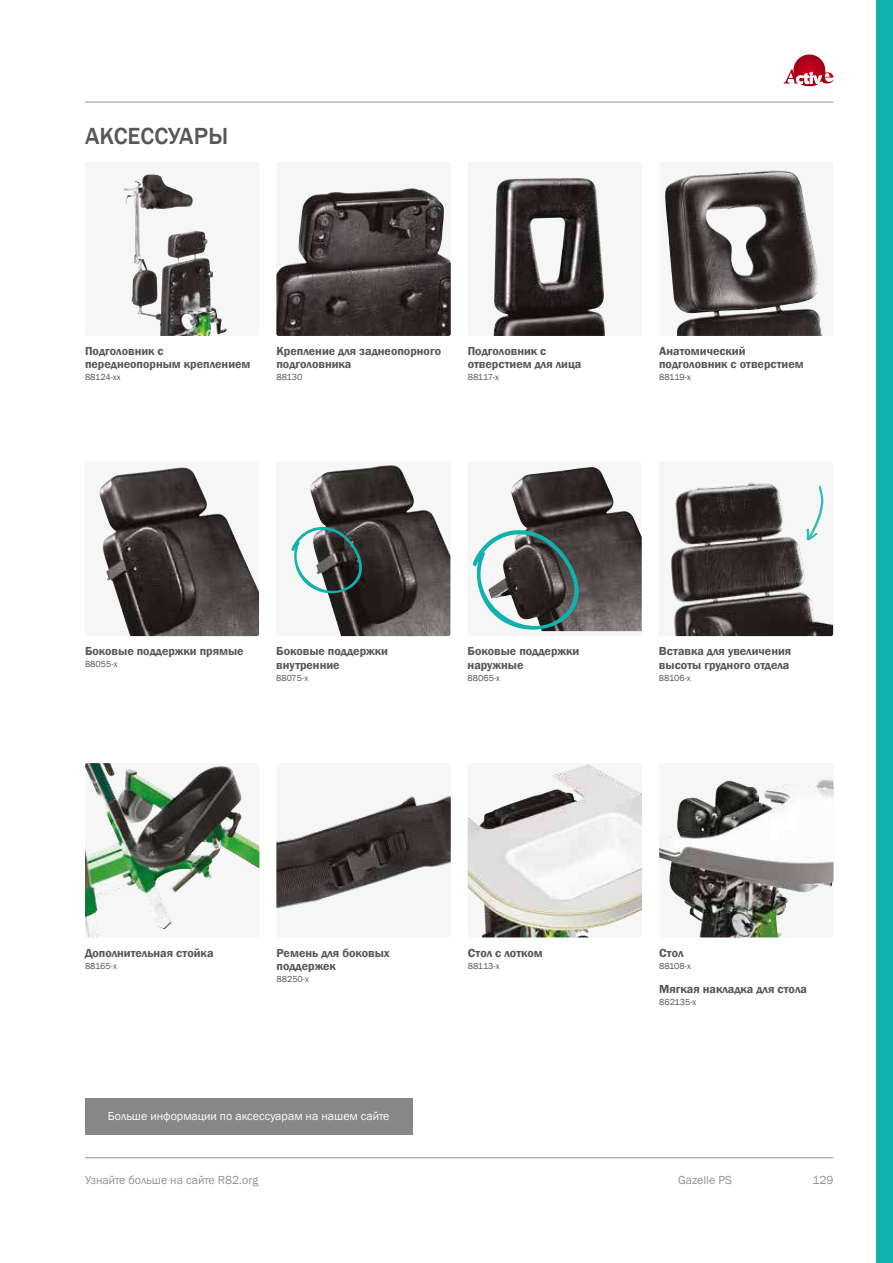
<style>
.page{position:relative;width:893px;height:1263px;background:#fff}
.page>*{position:absolute;margin:0;border:0;box-sizing:border-box;transform-origin:0 0}
.t1{font:500 24px "Franklin Gothic";color:#575756}
.t2{font:600 12px/13.5px "Franklin Gothic";color:#575756}
.t3{font:12px "Franklin Gothic";color:#fff}
.t4{font:12px "Franklin Gothic";color:#8f9294}
.t5{font:12px "Franklin Gothic";color:#909394}
.t6{font:9px "Franklin Gothic";color:#575756}
</style>
<div class="page">
<div style="left:877px;top:0;width:16px;height:1263px;background:#11b1ad"></div>
<hr style="left:85px;top:1157px;width:748px;height:1px;background:#909394">
<hr style="left:85px;top:102px;width:748px;height:1px;background:#909394">
<img style="left:276px;top:795px;width:175px;height:114px">
<div style="left:659px;top:462px;width:174px;height:174px;background:#f6f6f6;border-radius:2px"></div>
<img style="left:671px;top:482px;width:162px;height:154px">
<div style="left:659px;top:162px;width:174px;height:174px;background:#f6f6f6;border-radius:2px"></div>
<img style="left:665px;top:170px;width:157px;height:166px">
<div style="left:276px;top:462px;width:174px;height:174px;background:#f6f6f6;border-radius:2px"></div>
<img style="left:310px;top:465px;width:140px;height:171px">
<div style="left:85px;top:162px;width:174px;height:174px;background:#f6f6f6;border-radius:2px"></div>
<img style="left:124px;top:174px;width:103px;height:162px">
<div style="left:276px;top:162px;width:175px;height:174px;background:#f6f6f6;border-radius:2px"></div>
<img style="left:276px;top:188px;width:175px;height:148px">
<div style="left:468px;top:162px;width:174px;height:174px;background:#f6f6f6;border-radius:2px"></div>
<img style="left:493px;top:178px;width:112px;height:158px">
<div style="left:85px;top:462px;width:174px;height:174px;background:#f6f6f6;border-radius:2px"></div>
<img style="left:99px;top:467px;width:160px;height:169px">
<div style="left:467px;top:462px;width:175px;height:174px;background:#f6f6f6;border-radius:2px"></div>
<img style="left:511px;top:467px;width:131px;height:164px">
<img style="left:468px;top:765px;width:174px;height:172px">
<div style="left:659px;top:763px;width:175px;height:174px;background:#f6f6f6;border-radius:2px"></div>
<img style="left:659px;top:780px;width:175px;height:157px">
<img style="left:85px;top:763px;width:174px;height:174px">
<svg style="left:291px;top:521px;width:78px;height:86px"></svg>
<svg style="left:472px;top:522px;width:117px;height:110px"></svg>
<svg style="left:806px;top:486px;width:17px;height:55px"></svg>
<img style="left:793px;top:55px;width:32px;height:31px">
<img style="left:784px;top:69px;width:15px;height:15px">
<svg style="left:796px;top:72px;width:37px;height:12px"></svg>
<div style="left:85px;top:1099px;width:327px;height:36px;background:#878787"></div>
<h1 class="t1" style="left:85px;top:122px;width:145px">АКСЕССУАРЫ</h1>
<p class="t2" style="left:85px;top:344px;width:167px">Подголовник с переднеопорным креплением</p>
<p class="t6" style="left:85px;top:372px;width:37px">88124-xx</p>
<p class="t2" style="left:276px;top:344px;width:166px">Крепление для заднеопорного подголовника</p>
<p class="t6" style="left:276px;top:372px;width:27px">88130</p>
<p class="t2" style="left:468px;top:344px;width:115px">Подголовник с отверстием для лица</p>
<p class="t6" style="left:468px;top:372px;width:33px">88117-x</p>
<p class="t2" style="left:659px;top:344px;width:146px">Анатомический подголовник с отверстием</p>
<p class="t6" style="left:659px;top:372px;width:33px">88119-x</p>
<p class="t2" style="left:85px;top:644px;width:160px">Боковые поддержки прямые</p>
<p class="t6" style="left:85px;top:658px;width:34px">88055-x</p>
<p class="t2" style="left:276px;top:644px;width:113px">Боковые поддержки внутренние</p>
<p class="t6" style="left:276px;top:672px;width:33px">88075-x</p>
<p class="t2" style="left:468px;top:644px;width:113px">Боковые поддержки наружные</p>
<p class="t6" style="left:468px;top:672px;width:34px">88065-x</p>
<p class="t2" style="left:659px;top:644px;width:134px">Вставка для увеличения высоты грудного отдела</p>
<p class="t6" style="left:659px;top:672px;width:33px">88106-x</p>
<p class="t2" style="left:85px;top:946px;width:130px">Дополнительная стойка</p>
<p class="t6" style="left:85px;top:960px;width:33px">88165-x</p>
<p class="t2" style="left:277px;top:946px;width:115px">Ремень для боковых поддержек</p>
<p class="t6" style="left:277px;top:973px;width:34px">88250-x</p>
<p class="t3" style="left:108px;top:1108px;width:283px">Больше информации по аксессуарам на нашем сайте</p>
<p class="t2" style="left:468px;top:946px;width:76px">Стол с лотком</p>
<p class="t6" style="left:468px;top:960px;width:33px">88113-x</p>
<p class="t2" style="left:659px;top:946px;width:26px">Стол</p>
<p class="t6" style="left:659px;top:960px;width:33px">88108-x</p>
<p class="t2" style="left:659px;top:982px;width:149px">Мягкая накладка для стола</p>
<p class="t6" style="left:659px;top:996px;width:39px">862135-x</p>
<p class="t4" style="left:85px;top:1173px;width:175px">Узнайте больше на сайте R82.org</p>
<p class="t5" style="left:678px;top:1173px;width:55px">Gazelle PS</p>
<p class="t5" style="left:812px;top:1173px;width:23px">129</p>
</div>
